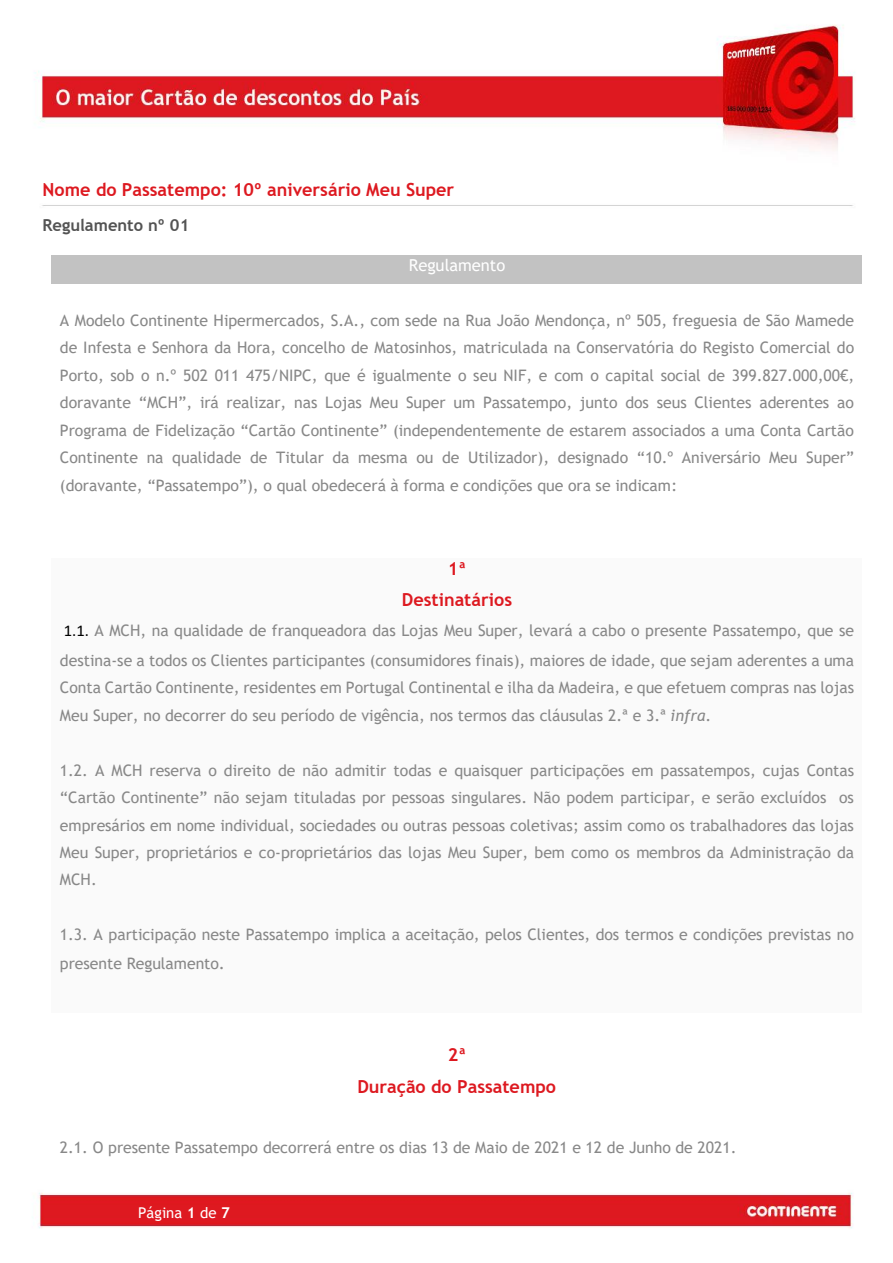
<style>
.page{position:relative;width:893px;height:1263px;background:#fff}
.page>*{position:absolute;margin:0;border:0;box-sizing:border-box;transform-origin:0 0}
.t1{font:700 18px/31.3px "Trebuchet MS";color:#dd1920;text-align:center}
.t2{font:700 16.5px "Trebuchet MS";color:#535353}
.t3{font:16.5px "Trebuchet MS";color:#fff}
.t4{font:15.9px/27.5px "Trebuchet MS";color:#888}
.t5{font:15px "Trebuchet MS";color:#fff}
.s1{font-family:"Calibri";font-size:16.5px;color:#000}
.s2{font-style:italic}
.s3{font-size:16.5px}
.s4{font-weight:700}
</style>
<div class="page">
<img style="left:38px;top:1192px;width:815px;height:37px">
<img style="left:34px;top:24px;width:821px;height:182px">
<div style="left:60px;top:255px;width:794px;height:29px;background:#c2c2c2"></div>
<div style="left:60px;top:558px;width:794px;height:31px;background:#fafafa"></div>
<div style="left:60px;top:589px;width:794px;height:32px;background:#fafafa"></div>
<div style="left:60px;top:621px;width:794px;height:30px;background:#fafafa"></div>
<div style="left:60px;top:651px;width:794px;height:28px;background:#fafafa"></div>
<div style="left:60px;top:679px;width:794px;height:27px;background:#fafafa"></div>
<div style="left:60px;top:706px;width:794px;height:27px;background:#fafafa"></div>
<div style="left:60px;top:733px;width:794px;height:28px;background:#fafafa"></div>
<div style="left:60px;top:761px;width:794px;height:27px;background:#fafafa"></div>
<div style="left:60px;top:788px;width:794px;height:28px;background:#fafafa"></div>
<div style="left:60px;top:816px;width:794px;height:27px;background:#fafafa"></div>
<div style="left:60px;top:843px;width:794px;height:27px;background:#fafafa"></div>
<div style="left:60px;top:870px;width:794px;height:28px;background:#fafafa"></div>
<div style="left:60px;top:898px;width:794px;height:27px;background:#fafafa"></div>
<div style="left:60px;top:925px;width:794px;height:28px;background:#fafafa"></div>
<div style="left:60px;top:953px;width:794px;height:29px;background:#fafafa"></div>
<div style="left:60px;top:982px;width:794px;height:31px;background:#fafafa"></div>
<p class="t1" style="left:42px;top:173px;width:413px">Nome do Passatempo: 10º aniversário Meu Super</p>
<p class="t2" style="left:42px;top:215px;width:148px">Regulamento nº 01</p>
<p class="t3" style="left:409px;top:255px;width:98px">Regulamento</p>
<p class="t4" style="left:60px;top:306px;width:796px;text-align:justify">A Modelo Continente Hipermercados, S.A., com sede na Rua João Mendonça, nº 505, freguesia de São Mamede de Infesta e Senhora da Hora, concelho de Matosinhos, matriculada na Conservatória do Registo Comercial do Porto, sob o n.º 502 011 475/NIPC, que é igualmente o seu NIF, e com o capital social de 399.827.000,00€, doravante “MCH”, irá realizar, nas Lojas Meu Super um Passatempo, junto dos seus Clientes aderentes ao Programa de Fidelização “Cartão Continente” (independentemente de estarem associados a uma Conta Cartão Continente na qualidade de Titular da mesma ou de Utilizador), designado “10.º Aniversário Meu Super” (doravante, “Passatempo”), o qual obedecerá à forma e condições que ora se indicam:</p>
<p class="t1" style="left:402px;top:553px;width:112px">1ª<br>Destinatários</p>
<p class="t4" style="left:60px;top:616px;width:796px;line-height:29.4px"><span class="s1">1.1.</span> A MCH, na qualidade de franqueadora das Lojas Meu Super, levará a cabo o presente Passatempo, que se destina-se a todos os Clientes participantes (consumidores finais), maiores de idade, que sejam aderentes a uma</p>
<p class="t4" style="left:60px;top:674px;width:796px">Conta Cartão Continente, residentes em Portugal Continental e ilha da Madeira, e que efetuem compras nas lojas<br>Meu Super, no decorrer do seu período de vigência, nos termos das cláusulas 2.ª e 3.ª <span class="s2">infra</span>.</p>
<p class="t4" style="left:60px;top:756px;width:796px;text-align:justify">1.2. A MCH reserva o direito de não admitir todas e quaisquer participações em passatempos, cujas Contas “Cartão Continente” não sejam tituladas por pessoas singulares. Não podem participar, e serão excluídos os empresários em nome individual, sociedades ou outras pessoas coletivas; assim como os trabalhadores das lojas Meu Super, proprietários e co-proprietários das lojas Meu Super, bem como os membros da Administração da MCH.</p>
<p class="t4" style="left:60px;top:920px;width:795px;line-height:28.5px">1.3. A participação neste Passatempo implica a aceitação, pelos Clientes, dos termos e condições previstas no presente Regulamento<span class="s3">.</span></p>
<p class="t1" style="left:357px;top:1039px;width:200px">2ª<br>Duração do Passatempo</p>
<p class="t4" style="left:60px;top:1134px;width:678px">2.1. O presente Passatempo decorrerá entre os dias 13 de Maio de 2021 e 12 de Junho de 2021.</p>
<p class="t5" style="left:138px;top:1204px;width:93px">Página <span class="s4">1</span> de <span class="s4">7</span></p>
</div>
